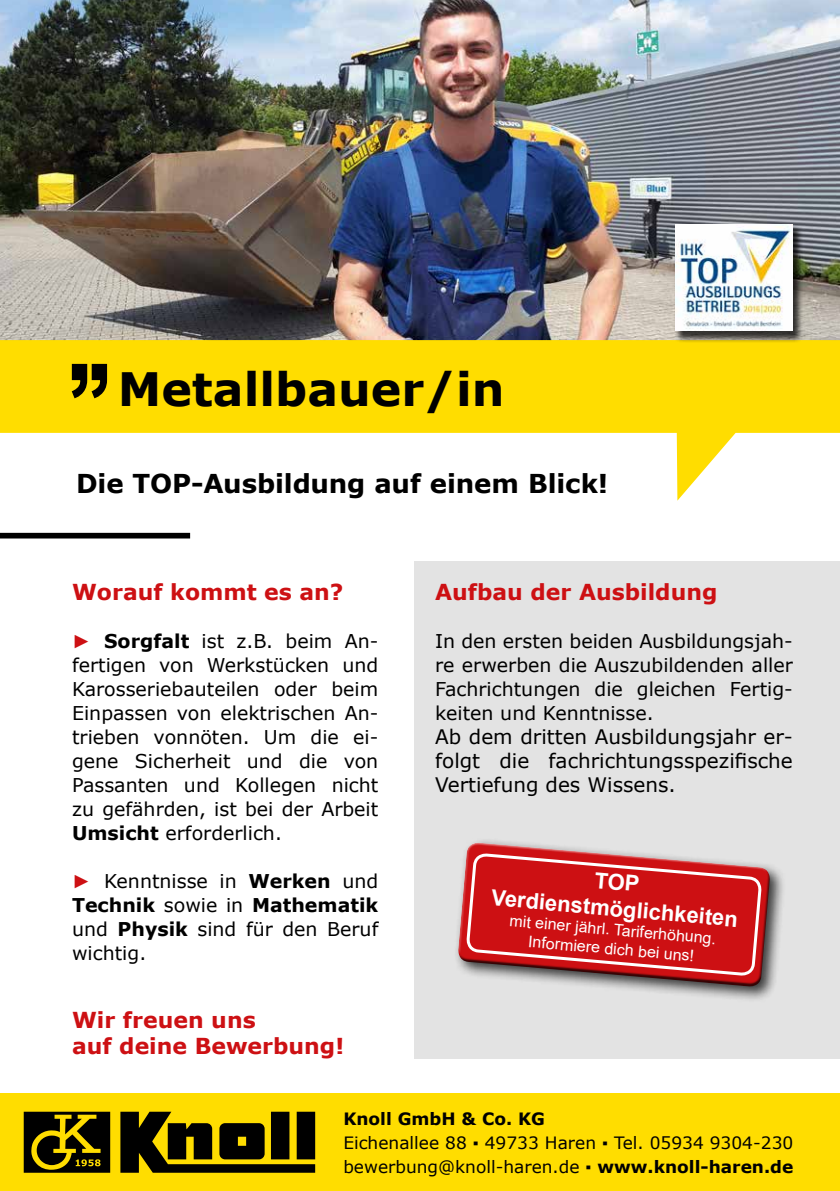
<style>
.page{position:relative;width:840px;height:1191px;background:#fff}
.page>*{position:absolute;margin:0;border:0;box-sizing:border-box;transform-origin:0 0}
.t1{font:700 46px "Verdana";color:#000}
.t2{font:700 26px "Verdana";letter-spacing:-.005em;color:#000}
.t3{font:700 22px/26.4px "Verdana";color:#cd1013}
.t4{font:700 22px/26.4px "Arial";color:#fff;text-align:center}
.t5{font:20px/24px "Verdana";color:#000;text-align:justify}
.t6{font:19px/24px "Verdana";color:#000;text-align:justify}
.t7{font:17px/24px "Verdana";color:#000}
.t8{font:700 17px "Verdana";color:#000}
.t9{font:16px/19.2px "Arial";color:#fff;text-align:center}
.s1{font-family:"Arial";color:#cd1013}
.s2{font-weight:700}
</style>
<div class="page">
<img style="left:0;top:0;width:839px;height:340px">
<div style="left:0;top:1093px;width:839px;height:98px;background:#fd0"></div>
<div style="left:414px;top:561px;width:425px;height:497px;background:#e3e3e3"></div>
<svg style="left:0;top:340px;width:839px;height:161px;fill:#fd0"></svg>
<svg style="left:24px;top:1111px;width:291px;height:61px"></svg>
<div style="left:0;top:533px;width:190px;height:5px;background:#000"></div>
<svg style="left:72px;top:364px;width:35px;height:34px"></svg>
<div style="left:673px;top:224px;width:130px;height:119px;background:#000;opacity:.75"></div>
<img style="left:675px;top:225px;width:117px;height:105px">
<div style="left:453px;top:837px;width:332px;height:165px;background:#000;opacity:.75"></div>
<svg style="left:454px;top:839px;width:318px;height:143px"></svg>
<svg style="left:455px;top:844px;width:317px;height:145px;background:#c84043"></svg>
<h1 class="t1" style="left:118px;top:357px;width:388px">Metallbauer/in</h1>
<h2 class="t2" style="left:76px;top:465px;width:533px">Die TOP-Ausbildung auf einem Blick!</h2>
<p class="t3" style="left:72px;top:578px;width:273px">Worauf kommt es an?</p>
<p class="t6" style="left:72px;top:629px;width:307px"><span class="s1">►</span> <span class="s2">Sorgfalt</span> ist z.B. beim An&shy;fertigen von Werkstücken und Karosseriebauteilen oder beim Einpassen von elektrischen An&shy;trieben vonnöten. Um die ei&shy;gene Sicherheit und die von Passanten und Kollegen nicht zu gefährden, ist bei der Arbeit <span class="s2">Umsicht</span> erforderlich.</p>
<p class="t6" style="left:72px;top:869px;width:307px"><span class="s1">►</span> Kenntnisse in <span class="s2">Werken</span> und <span class="s2">Technik</span> sowie in <span class="s2">Mathematik </span>und <span class="s2">Physik</span> sind für den Beruf wichtig.</p>
<p class="t3" style="left:72px;top:1006px;width:273px">Wir freuen uns<br>auf deine Bewerbung!</p>
<p class="t3" style="left:435px;top:578px;width:284px">Aufbau der Ausbildung</p>
<p class="t6" style="left:435px;top:629px;width:359px">In den ersten beiden Ausbildungsjah&shy;re erwerben die Auszubildenden aller Fachrichtungen die gleichen Fertig&shy;keiten und Kenntnisse.</p>
<p class="t5" style="left:435px;top:725px;width:359px">Ab dem dritten Ausbildungsjahr er&shy;folgt die fachrichtungsspezifische Vertiefung des Wissens.</p>
<p class="t4" style="left:495px;top:858px;width:248px;rotate:5deg">TOP<br>Verdienstmöglichkeiten</p>
<p class="t9" style="left:510px;top:910px;width:208px;rotate:5deg">mit einer jährl. Tariferhöhung.<br>Informiere dich bei uns!</p>
<p class="t8" style="left:343px;top:1106px;width:203px">Knoll GmbH &amp; Co. KG</p>
<p class="t7" style="left:343px;top:1130px;width:451px">Eichenallee 88 ▪ 49733 Haren ▪ Tel. 05934 9304-230 bewerbung@knoll-haren.de ▪ <span class="s2">www.knoll-haren.de</span></p>
</div>
